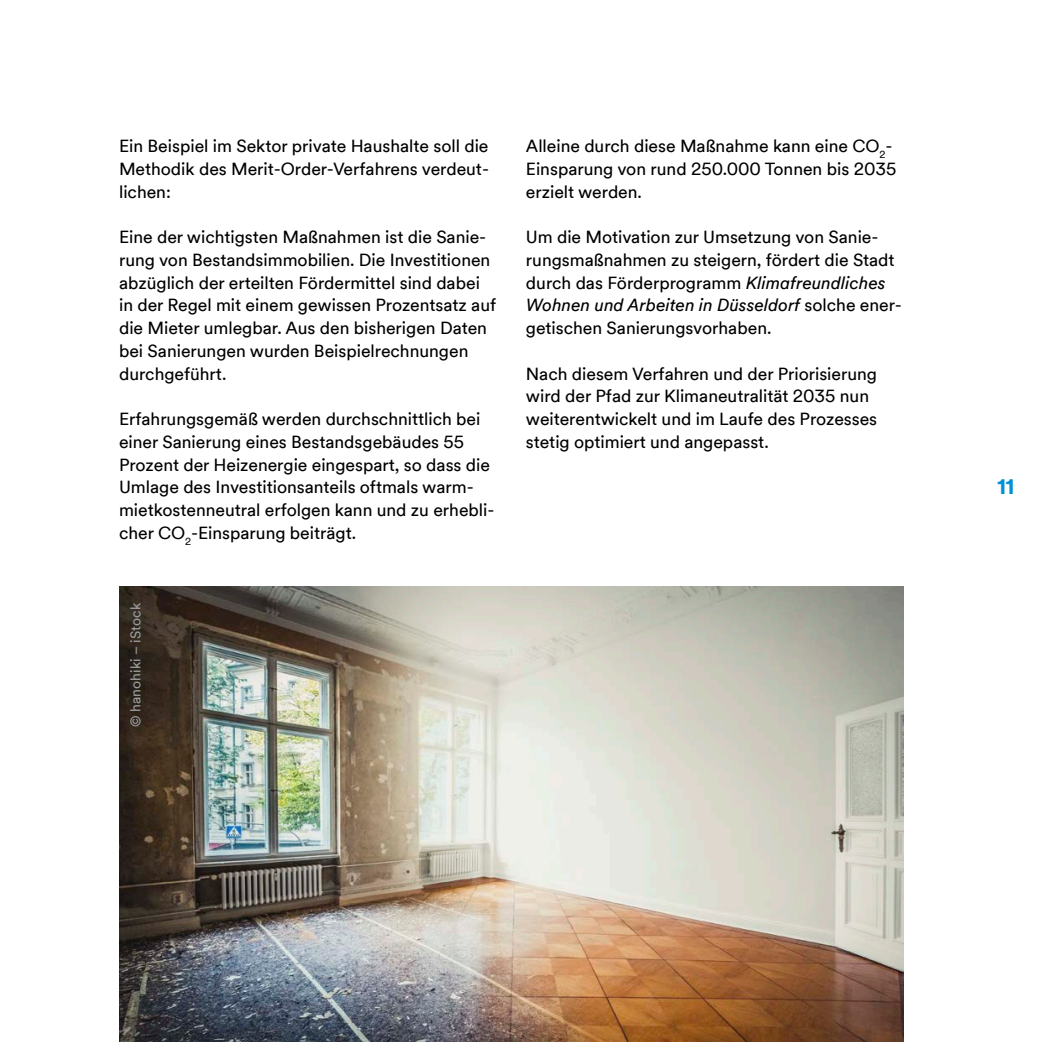
<style>
.page{position:relative;width:1042px;height:1042px;background:#fff}
.page>*{position:absolute;margin:0;border:0;box-sizing:border-box;transform-origin:0 0}
.t1{font:900 21px "Duesseldorf Circular TT";color:#0091d5}
.t2{font:17.5px/22.8px "Duesseldorf Circular TT";color:#000}
.t3{font:14px "Duesseldorf Circular TT";color:#9c9d9f}
.s1{font-style:italic}
</style>
<div class="page">
<img style="left:119px;top:587px;width:784px;height:455px">
<p class="t2" style="left:119px;top:134px;width:371px;text-align:justify">Ein Beispiel im Sektor private Haushalte soll die Methodik des Merit-Order-Verfahrens verdeut&shy;lichen:</p>
<p class="t2" style="left:119px;top:225px;width:379px">Eine der wichtigsten Maßnahmen ist die Sanie&shy;rung von Bestandsimmobilien. Die Investitionen abzüglich der erteilten Fördermittel sind dabei in der Regel mit einem gewissen Prozentsatz auf die Mieter umlegbar. Aus den bisherigen Daten bei Sanierungen wurden Beispielrechnungen durchgeführt.</p>
<p class="t2" style="left:119px;top:407px;width:377px">Erfahrungsgemäß werden durchschnittlich bei einer Sanierung eines Bestandsgebäudes 55<br>Prozent der Heizenergie eingespart, so dass die Umlage des Investitionsanteils oftmals warm&shy;mietkostenneutral erfolgen kann und zu erhebli&shy;cher CO<sub>2</sub>-Einsparung beiträgt.</p>
<p class="t3" style="left:126px;top:727px;width:125px;rotate:-90deg">© hanohiki – iStock</p>
<p class="t2" style="left:526px;top:134px;width:372px">Alleine durch diese Maßnahme kann eine CO<sub>2</sub>-<br>Einsparung von rund 250.000 Tonnen bis 2035 erzielt werden.</p>
<p class="t2" style="left:526px;top:225px;width:377px">Um die Motivation zur Umsetzung von Sanie&shy;rungsmaßnahmen zu steigern, fördert die Stadt durch das Förderprogramm <span class="s1">Klimafreundliches Wohnen und Arbeiten in Düsseldorf</span> solche ener&shy;getischen Sanierungsvorhaben.</p>
<p class="t2" style="left:526px;top:361px;width:353px">Nach diesem Verfahren und der Priorisierung wird der Pfad zur Klimaneutralität 2035 nun weiterentwickelt und im Laufe des Prozesses stetig optimiert und angepasst.</p>
<p class="t1" style="left:997px;top:472px;width:18px">11</p>
</div>
